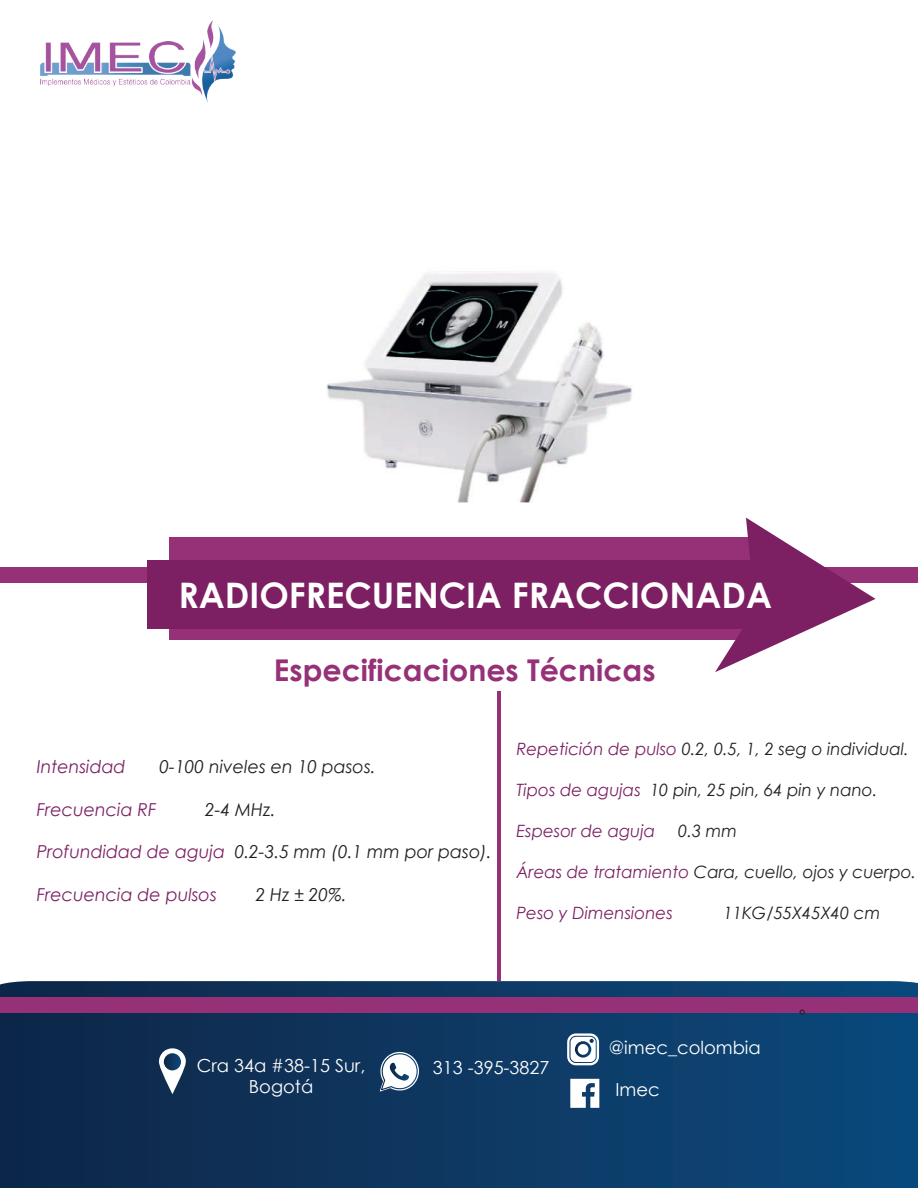
<style>
.page{position:relative;width:918px;height:1188px;background:#fff}
.page>*{position:absolute;margin:0;border:0;box-sizing:border-box;transform-origin:0 0}
.t1{font:700 35.1px "Century Gothic";color:#fff}
.t2{font:700 30px "Century Gothic";color:#963177}
.t3{font:18px/21.6px "Century Gothic";color:#fff;text-align:center}
.t4{font:italic 17.85px "Century Gothic";color:#231f20}
.t5{font:italic 17.85px "Century Gothic";color:#7c2063}
.t6{font:italic 16.95px "Century Gothic";color:#231f20}
.t7{font:italic 16.95px "Century Gothic";color:#7c2063}
.s1{color:#7c2063}
</style>
<div class="page">
<svg style="left:0;top:981px;width:918px;height:207px;background:#0e3762"></svg>
<div style="left:0;top:567px;width:918px;height:15px;background:#963177"></div>
<div style="left:0;top:998px;width:918px;height:15px;background:#963177"></div>
<div style="left:169px;top:538px;width:582px;height:102px;background:#963177"></div>
<div style="left:147px;top:561px;width:625px;height:68px;background:#7c2063"></div>
<svg style="left:159px;top:1047px;width:27px;height:47px"></svg>
<svg style="left:380px;top:1052px;width:39px;height:40px"></svg>
<svg style="left:570px;top:1079px;width:29px;height:29px"></svg>
<svg style="left:567px;top:1033px;width:32px;height:32px"></svg>
<div style="left:578px;top:1044px;width:11px;height:11px;background:#fff;border-radius:50%"></div>
<svg style="left:800px;top:1010px;width:5px;height:5px"></svg>
<svg style="left:715px;top:518px;width:161px;height:154px"></svg>
<hr style="left:497px;top:691px;width:4px;height:290px;background:#963177">
<img style="left:41px;top:20px;width:194px;height:82px">
<img style="left:327px;top:271px;width:305px;height:232px">
<h1 class="t1" style="left:178px;top:569px;width:595px">RADIOFRECUENCIA FRACCIONADA</h1>
<h2 class="t2" style="left:274px;top:648px;width:383px">Especificaciones Técnicas</h2>
<p class="t5" style="left:37px;top:754px;width:90px">Intensidad</p>
<p class="t4" style="left:160px;top:754px;width:218px">0-100 niveles en 10 pasos.</p>
<p class="t5" style="left:37px;top:797px;width:121px">Frecuencia RF</p>
<p class="t4" style="left:205px;top:797px;width:72px">2-4 MHz.</p>
<p class="t4" style="left:37px;top:840px;width:456px"><span class="s1">Profundidad de aguja</span> 0.2-3.5 mm (0.1 mm por paso).</p>
<p class="t5" style="left:37px;top:882px;width:182px">Frecuencia de pulsos</p>
<p class="t4" style="left:256px;top:882px;width:93px">2 Hz ± 20%.</p>
<p class="t6" style="left:516px;top:738px;width:394px"><span class="s1">Repetición de pulso</span> 0.2, 0.5, 1, 2 seg o individual.</p>
<p class="t6" style="left:516px;top:778px;width:363px"><span class="s1">Tipos de agujas</span> 10 pin, 25 pin, 64 pin y nano.</p>
<p class="t7" style="left:516px;top:819px;width:140px">Espesor de aguja</p>
<p class="t6" style="left:678px;top:819px;width:60px">0.3 mm</p>
<p class="t6" style="left:516px;top:860px;width:401px"><span class="s1">Áreas de tratamiento</span> Cara, cuello, ojos y cuerpo.</p>
<p class="t7" style="left:516px;top:901px;width:158px">Peso y Dimensiones</p>
<p class="t6" style="left:724px;top:901px;width:158px">11KG/55X45X40 cm</p>
<p class="t3" style="left:197px;top:1054px;width:170px">Cra 34a #38-15 Sur,<br>Bogotá</p>
<p class="t3" style="left:433px;top:1057px;width:118px">313 -395-3827</p>
<p class="t3" style="left:609px;top:1037px;width:154px">@imec_colombia</p>
<p class="t3" style="left:615px;top:1079px;width:46px">Imec</p>
</div>
